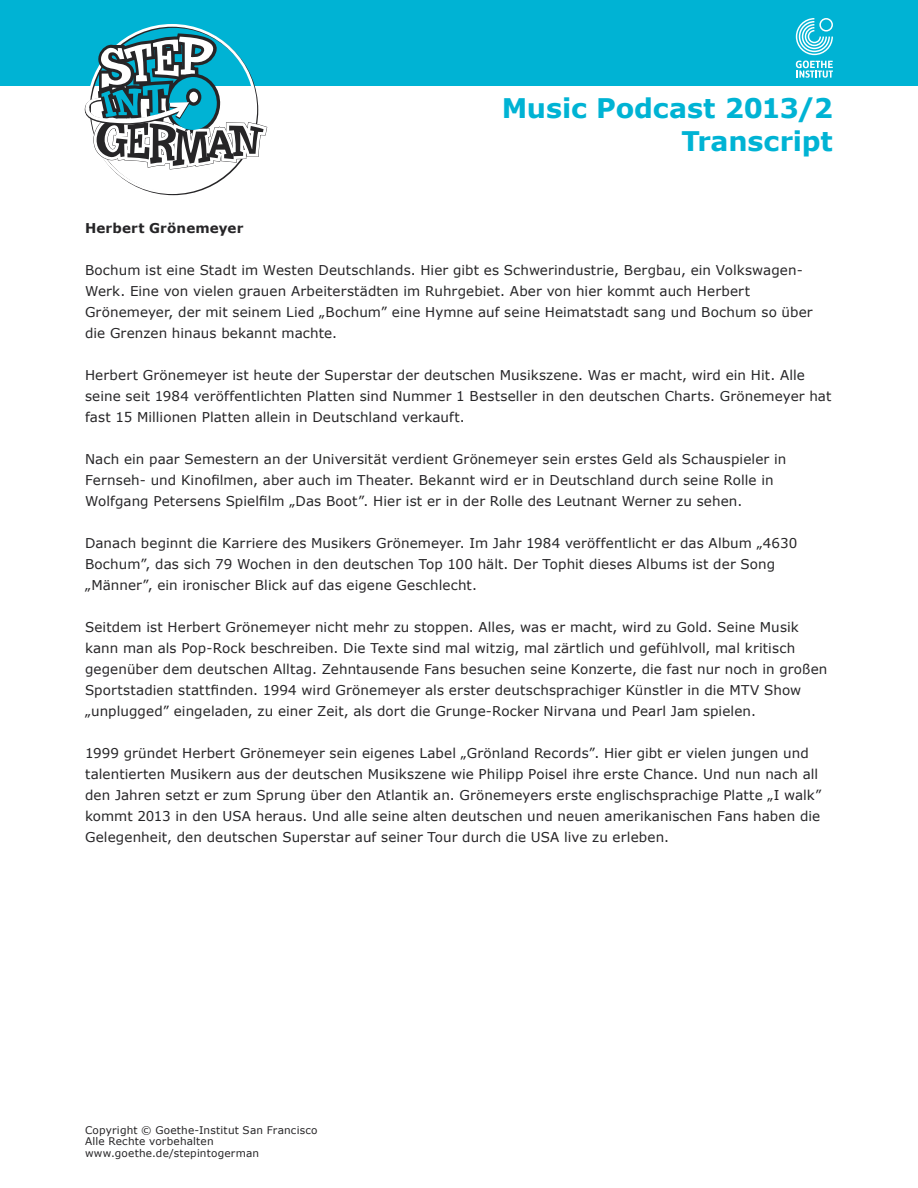
<style>
.page{position:relative;width:918px;height:1188px;background:#fff}
.page>*{position:absolute;margin:0;border:0;box-sizing:border-box;transform-origin:0 0}
.t1{font:700 27px/32.4px "Verdana";letter-spacing:-.01em;color:#00b3d4;text-align:right}
.t2{font:13.5px/21px "Verdana";letter-spacing:.005em;color:#262527}
.t3{font:700 13.5px "Verdana";letter-spacing:.01em;color:#262527}
.t4{font:10.5px/11.2px "Verdana";letter-spacing:.02em;color:#262527}
</style>
<div class="page">
<div style="left:0;top:0;width:918px;height:85px;background:#00b3d4"></div>
<svg style="left:796px;top:18px;width:37px;height:37px"></svg>
<svg style="left:796px;top:61px;width:37px;height:17px"></svg>
<svg style="left:84px;top:24px;width:186px;height:172px"></svg>
<h1 class="t1" style="left:502px;top:92px;width:333px">Music Podcast 2013/2<br>Transcript</h1>
<p class="t3" style="left:85px;top:218px;width:160px">Herbert Grönemeyer</p>
<p class="t2" style="left:85px;top:259px;width:729px">Bochum ist eine Stadt im Westen Deutschlands. Hier gibt es Schwerindustrie, Bergbau, ein Volkswagen-Werk. Eine von vielen grauen Arbeiterstädten im Ruhrgebiet. Aber von hier kommt auch Herbert Grönemeyer, der mit seinem Lied „Bochum” eine Hymne auf seine Heimatstadt sang und Bochum so über die Grenzen hinaus bekannt machte.</p>
<p class="t2" style="left:85px;top:364px;width:748px">Herbert Grönemeyer ist heute der Superstar der deutschen Musikszene. Was er macht, wird ein Hit. Alle seine seit 1984 veröffentlichten Platten sind Nummer 1 Bestseller in den deutschen Charts. Grönemeyer hat fast 15 Millionen Platten allein in Deutschland verkauft.</p>
<p class="t2" style="left:85px;top:448px;width:703px">Nach ein paar Semestern an der Universität verdient Grönemeyer sein erstes Geld als Schauspieler in<br>Fernseh- und Kinofilmen, aber auch im Theater. Bekannt wird er in Deutschland durch seine Rolle in<br>Wolfgang Petersens Spielfilm „Das Boot”. Hier ist er in der Rolle des Leutnant Werner zu sehen.</p>
<p class="t2" style="left:85px;top:532px;width:714px">Danach beginnt die Karriere des Musikers Grönemeyer. Im Jahr 1984 veröffentlicht er das Album „4630<br>Bochum”, das sich 79 Wochen in den deutschen Top 100 hält. Der Tophit dieses Albums ist der Song „Männer”, ein ironischer Blick auf das eigene Geschlecht.</p>
<p class="t2" style="left:85px;top:616px;width:744px">Seitdem ist Herbert Grönemeyer nicht mehr zu stoppen. Alles, was er macht, wird zu Gold. Seine Musik kann man als Pop-Rock beschreiben. Die Texte sind mal witzig, mal zärtlich und gefühlvoll, mal kritisch gegenüber dem deutschen Alltag. Zehntausende Fans besuchen seine Konzerte, die fast nur noch in großen Sportstadien stattfinden. 1994 wird Grönemeyer als erster deutschsprachiger Künstler in die MTV Show „unplugged” eingeladen, zu einer Zeit, als dort die Grunge-Rocker Nirvana und Pearl Jam spielen.</p>
<p class="t2" style="left:85px;top:742px;width:738px">1999 gründet Herbert Grönemeyer sein eigenes Label „Grönland Records”. Hier gibt er vielen jungen und talentierten Musikern aus der deutschen Musikszene wie Philipp Poisel ihre erste Chance. Und nun nach all den Jahren setzt er zum Sprung über den Atlantik an. Grönemeyers erste englischsprachige Platte „I walk” kommt 2013 in den USA heraus. Und alle seine alten deutschen und neuen amerikanischen Fans haben die Gelegenheit, den deutschen Superstar auf seiner Tour durch die USA live zu erleben.</p>
<p class="t4" style="left:85px;top:1125px;width:234px">Copyright © Goethe-Institut San Francisco<br>Alle Rechte vorbehalten www.goethe.de/stepintogerman</p>
</div>
